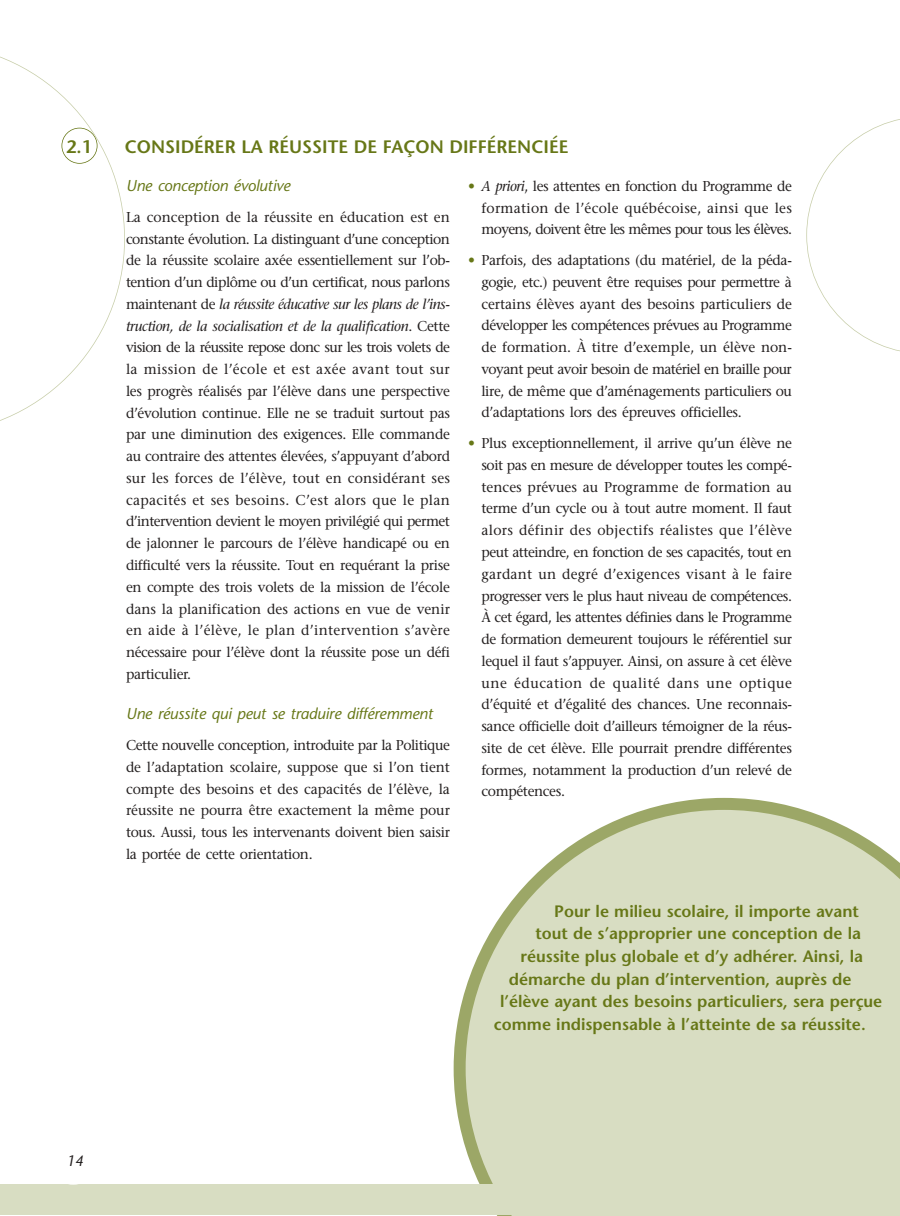
<style>
.page{position:relative;width:900px;height:1216px;background:#fff}
.page>*{position:absolute;margin:0;border:0;box-sizing:border-box;transform-origin:0 0}
.t1{font:600 18px "Stone Sans";color:#677717}
.t2{font:600 16.5px "Stone Sans";color:#677717}
.t3{font:italic 15.75px "Stone Sans";letter-spacing:-.01em;color:#677717}
.t4{font:italic 15px "Stone Sans";color:#231f1f}
.t5{font:14.25px/21.8px "Stone Serif";letter-spacing:-.025em;color:#231f1f;text-align:justify}
.s1{font-style:italic}
.s2{color:#677717}
</style>
<div class="page">
<svg style="left:454px;top:797px;width:446px;height:369px;background:#d9dec4"></svg>
<div style="left:0;top:1184px;width:900px;height:31px;background:#d8ddc2"></div>
<div style="left:471px;top:1166px;width:429px;height:18px;background:#d8ddc2"></div>
<svg style="left:0;top:56px;width:125px;height:365px"></svg>
<svg style="left:806px;top:119px;width:94px;height:233px"></svg>
<p class="t1" style="left:66px;top:140px;width:27px">2.1</p>
<p class="t1" style="left:125px;top:140px;width:445px">CONSIDÉRER LA RÉUSSITE DE FAÇON DIFFÉRENCIÉE</p>
<p class="t3" style="left:126px;top:179px;width:166px">Une conception évolutive</p>
<p class="t5" style="left:126px;top:207px;width:326px">La conception de la réussite en éducation est en constante évolution. La distinguant d’une conception de la réussite scolaire axée essentiellement sur l’ob&shy;tention d’un diplôme ou d’un certificat, nous parlons maintenant de <span class="s1">la réussite éducative sur les plans de l’ins&shy;truction, de la socialisation et de la qualification</span>. Cette vision de la réussite repose donc sur les trois volets de la mission de l’école et est axée avant tout sur les progrès réalisés par l’élève dans une perspective d’évolution continue. Elle ne se traduit surtout pas par une diminution des exigences. Elle commande au contraire des attentes élevées, s’appuyant d’abord sur les forces de l’élève, tout en considérant ses capacités et ses besoins. C’est alors que le plan d’intervention devient le moyen privilégié qui permet de jalonner le parcours de l’élève handicapé ou en difficulté vers la réussite. Tout en requérant la prise en compte des trois volets de la mission de l’école dans la planification des actions en vue de venir en aide à l’élève, le plan d’intervention s’avère nécessaire pour l’élève dont la réussite pose un défi particulier.</p>
<p class="t3" style="left:126px;top:707px;width:308px">Une réussite qui peut se traduire différemment</p>
<p class="t5" style="left:126px;top:735px;width:326px">Cette nouvelle conception, introduite par la Politique de l’adaptation scolaire, suppose que si l’on tient compte des besoins et des capacités de l’élève, la réussite ne pourra être exactement la même pour tous. Aussi, tous les intervenants doivent bien saisir la portée de cette orientation.</p>
<p class="t5" style="left:482px;top:176px;width:312px;text-indent:-14px"><span class="s2">•</span> <span class="s1">A priori</span>, les attentes en fonction du Programme de formation de l’école québécoise, ainsi que les moyens, doivent être les mêmes pour tous les élèves.</p>
<p class="t5" style="left:482px;top:251px;width:312px;text-indent:-14px"><span class="s2">•</span> Parfois, des adaptations (du matériel, de la péda&shy;gogie, etc.) peuvent être requises pour permettre à certains élèves ayant des besoins particuliers de développer les compétences prévues au Programme de formation. À titre d’exemple, un élève non&shy;voyant peut avoir besoin de matériel en braille pour lire, de même que d’aménagements particuliers ou d’adaptations lors des épreuves officielles.</p>
<p class="t5" style="left:482px;top:434px;width:312px;text-indent:-14px"><span class="s2">•</span> Plus exceptionnellement, il arrive qu’un élève ne soit pas en mesure de développer toutes les compé&shy;tences prévues au Programme de formation au terme d’un cycle ou à tout autre moment. Il faut alors définir des objectifs réalistes que l’élève peut atteindre, en fonction de ses capacités, tout en gardant un degré d’exigences visant à le faire progresser vers le plus haut niveau de compétences.<br>À cet égard, les attentes définies dans le Programme de formation demeurent toujours le référentiel sur lequel il faut s’appuyer. Ainsi, on assure à cet élève une éducation de qualité dans une optique d’équité et d’égalité des chances. Une reconnais&shy;sance officielle doit d’ailleurs témoigner de la réus&shy;site de cet élève. Elle pourrait prendre différentes formes, notamment la production d’un relevé de compétences.</p>
<p class="t2" style="left:554px;top:904px;width:306px">Pour le milieu scolaire, il importe avant</p>
<p class="t2" style="left:535px;top:927px;width:327px">tout de s’approprier une conception de la</p>
<p class="t2" style="left:520px;top:949px;width:344px">réussite plus globale et d’y adhérer. Ainsi, la</p>
<p class="t2" style="left:509px;top:972px;width:344px">démarche du plan d’intervention, auprès de</p>
<p class="t2" style="left:500px;top:994px;width:384px">l’élève ayant des besoins particuliers, sera perçue</p>
<p class="t2" style="left:494px;top:1017px;width:373px">comme indispensable à l’atteinte de sa réussite.</p>
<p class="t4" style="left:67px;top:1154px;width:19px">14</p>
</div>
